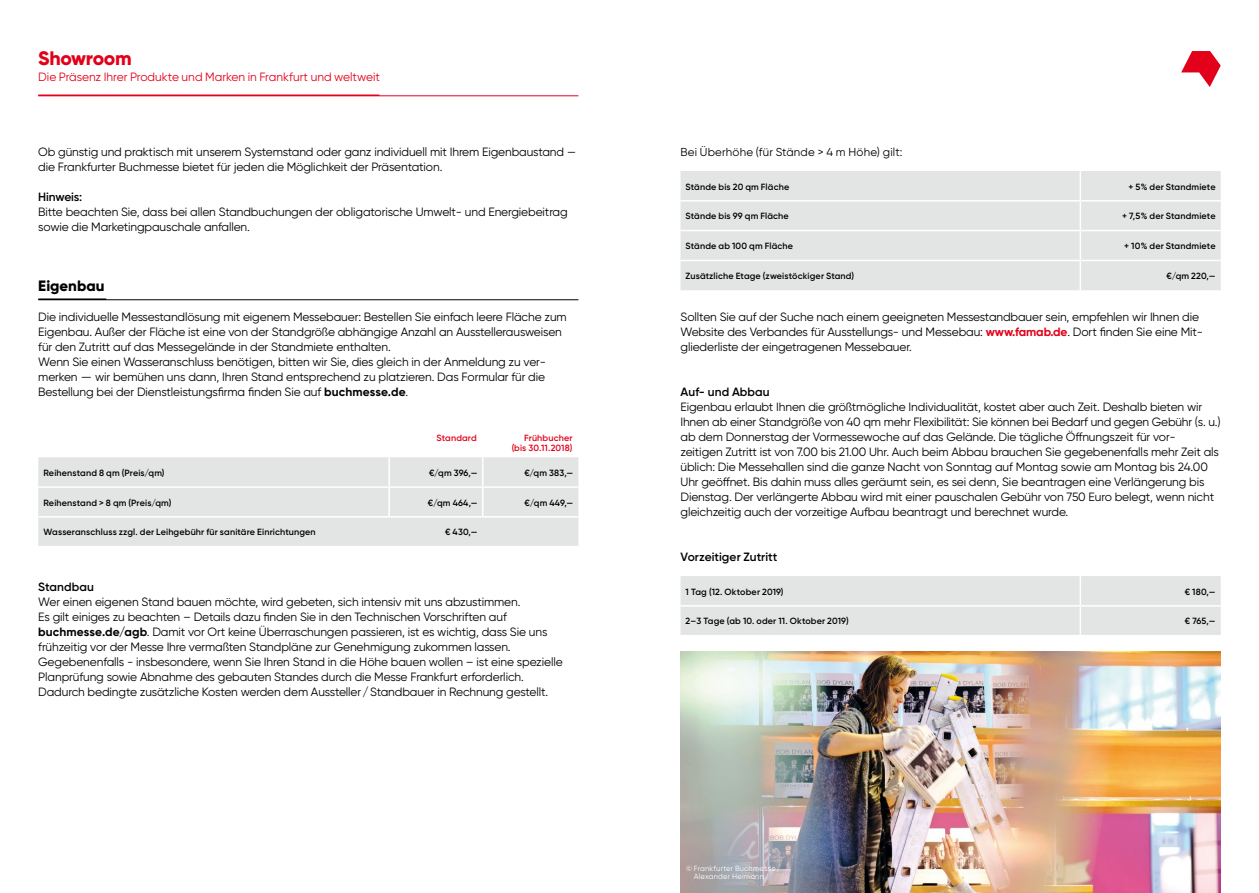
<style>
.page{position:relative;width:1259px;height:893px;background:#fff}
.page>*{position:absolute;margin:0;border:0;box-sizing:border-box;transform-origin:0 0}
.t1{font:800 19.5px "Gilroy";letter-spacing:-.02em;color:#e2001a}
.t2{font:800 15px "Gilroy";color:#000}
.t3{font:12px/15px "Gilroy";letter-spacing:-.01em;color:#000}
.t4{font:12px "Gilroy";color:#e2001a}
.t5{font:600 12px "Gilroy";letter-spacing:.005em;color:#000}
.t6{font:11.55px "Gilroy";letter-spacing:.015em;color:#000}
.t7{font:600 9px "Gilroy";letter-spacing:.015em;color:#000}
.t8{font:600 9px/10.5px "Gilroy";letter-spacing:.015em;color:#e2001a;text-align:right}
.t9{font:7.5px/8.2px "Gilroy";letter-spacing:.025em;color:#fff}
.s1{font-weight:700}
.s2{font-weight:700;color:#e2001a}
</style>
<div class="page">
<svg style="left:1181px;top:51px;width:39px;height:36px"></svg>
<img style="left:680px;top:651px;width:540px;height:242px">
<hr style="left:38px;top:299px;width:540px;height:1px;background:#000">
<hr style="left:38px;top:298px;width:68px;height:2px;background:#000">
<div style="left:38px;top:457px;width:540px;height:89px;background:#e3e4e4"></div>
<hr style="left:388px;top:457px;width:2px;height:29px;background:#fff">
<hr style="left:38px;top:486px;width:351px;height:2px;background:#fff">
<hr style="left:389px;top:486px;width:94px;height:2px;background:#fff">
<hr style="left:388px;top:488px;width:2px;height:28px;background:#fff">
<hr style="left:483px;top:486px;width:95px;height:2px;background:#fff">
<svg style="left:482px;top:457px;width:1px;height:59px"></svg>
<hr style="left:38px;top:516px;width:351px;height:2px;background:#fff">
<hr style="left:389px;top:516px;width:94px;height:2px;background:#fff">
<hr style="left:483px;top:516px;width:95px;height:2px;background:#fff">
<div style="left:680px;top:171px;width:540px;height:119px;background:#e3e4e4"></div>
<hr style="left:1079px;top:171px;width:2px;height:29px;background:#fff">
<hr style="left:1079px;top:202px;width:2px;height:28px;background:#fff">
<hr style="left:1079px;top:231px;width:2px;height:29px;background:#fff">
<hr style="left:1079px;top:261px;width:2px;height:29px;background:#fff">
<hr style="left:680px;top:200px;width:400px;height:2px;background:#fff">
<hr style="left:1080px;top:200px;width:140px;height:2px;background:#fff">
<hr style="left:680px;top:230px;width:400px;height:1px;background:#fff">
<hr style="left:1080px;top:230px;width:140px;height:1px;background:#fff">
<hr style="left:680px;top:260px;width:400px;height:1px;background:#fff">
<hr style="left:1080px;top:260px;width:140px;height:1px;background:#fff">
<div style="left:680px;top:576px;width:540px;height:59px;background:#e3e4e4"></div>
<hr style="left:1079px;top:576px;width:2px;height:29px;background:#fff">
<hr style="left:1079px;top:607px;width:2px;height:28px;background:#fff">
<hr style="left:680px;top:605px;width:400px;height:2px;background:#fff">
<hr style="left:1080px;top:605px;width:140px;height:2px;background:#fff">
<hr style="left:38px;top:96px;width:540px;height:1px;background:#e2001a">
<hr style="left:38px;top:95px;width:341px;height:1px;background:#e2001a">
<h1 class="t1" style="left:38px;top:46px;width:95px">Showroom</h1>
<p class="t4" style="left:38px;top:70px;width:343px">Die Präsenz Ihrer Produkte und Marken in Frankfurt und weltweit</p>
<p class="t3" style="left:38px;top:144px;width:539px">Ob günstig und praktisch mit unserem Systemstand oder ganz individuell mit Ihrem Eigenbaustand – die Frankfurter Buchmesse bietet für jeden die Möglichkeit der Präsentation.</p>
<p class="t5" style="left:38px;top:189px;width:45px">Hinweis:</p>
<p class="t3" style="left:38px;top:204px;width:531px">Bitte beachten Sie, dass bei allen Standbuchungen der obligatorische Umwelt- und Energiebeitrag sowie die Marketingpauschale anfallen.</p>
<p class="t2" style="left:38px;top:276px;width:68px">Eigenbau</p>
<p class="t3" style="left:38px;top:309px;width:530px">Die individuelle Messestandlösung mit eigenem Messebauer: Bestellen Sie einfach leere Fläche zum Eigenbau. Außer der Fläche ist eine von der Standgröße abhängige Anzahl an Ausstellerausweisen für den Zutritt auf das Messegelände in der Standmiete enthalten.<br>Wenn Sie einen Wasseranschluss benötigen, bitten wir Sie, dies gleich in der Anmeldung zu ver&shy;merken – wir bemühen uns dann, Ihren Stand entsprechend zu platzieren. Das Formular für die Bestellung bei der Dienstleistungsfirma finden Sie auf <span class="s1">buchmesse.de</span>.</p>
<p class="t8" style="left:436px;top:432px;width:42px">Standard</p>
<p class="t8" style="left:512px;top:432px;width:62px">Frühbucher (bis 30.11.2018)</p>
<p class="t7" style="left:43px;top:467px;width:123px">Reihenstand 8 qm (Preis/qm)</p>
<p class="t7" style="left:429px;top:467px;width:50px">€/qm 396,—</p>
<p class="t7" style="left:524px;top:467px;width:50px">€/qm 383,—</p>
<p class="t7" style="left:43px;top:497px;width:130px">Reihenstand &gt; 8 qm (Preis/qm)</p>
<p class="t7" style="left:428px;top:497px;width:51px">€/qm 464,—</p>
<p class="t7" style="left:524px;top:497px;width:50px">€/qm 449,—</p>
<p class="t7" style="left:43px;top:527px;width:274px">Wasseranschluss zzgl. der Leihgebühr für sanitäre Einrichtungen</p>
<p class="t7" style="left:445px;top:527px;width:34px">€ 430,—</p>
<p class="t5" style="left:38px;top:579px;width:57px">Standbau</p>
<p class="t3" style="left:38px;top:594px;width:526px">Wer einen eigenen Stand bauen möchte, wird gebeten, sich intensiv mit uns abzustimmen.<br>Es gilt einiges zu beachten – Details dazu finden Sie in den Technischen Vorschriften auf <span class="s1">buchmesse.de/agb</span>. Damit vor Ort keine Überraschungen passieren, ist es wichtig, dass Sie uns frühzeitig vor der Messe Ihre vermaßten Standpläne zur Genehmigung zukommen lassen.<br>Gegebenenfalls - insbesondere, wenn Sie Ihren Stand in die Höhe bauen wollen – ist eine spezielle Planprüfung sowie Abnahme des gebauten Standes durch die Messe Frankfurt erforderlich.<br>Dadurch bedingte zusätzliche Kosten werden dem Aussteller/Standbauer in Rechnung gestellt.</p>
<p class="t6" style="left:680px;top:145px;width:223px">Bei Überhöhe (für Stände &gt; 4 m Höhe) gilt:</p>
<p class="t7" style="left:685px;top:181px;width:105px">Stände bis 20 qm Fläche</p>
<p class="t7" style="left:1128px;top:181px;width:89px">+ 5% der Standmiete</p>
<p class="t7" style="left:685px;top:211px;width:105px">Stände bis 99 qm Fläche</p>
<p class="t7" style="left:1122px;top:211px;width:95px">+ 7,5% der Standmiete</p>
<p class="t7" style="left:685px;top:240px;width:109px">Stände ab 100 qm Fläche</p>
<p class="t7" style="left:1124px;top:240px;width:93px">+ 10% der Standmiete</p>
<p class="t7" style="left:685px;top:270px;width:170px">Zusätzliche Etage (zweistöckiger Stand)</p>
<p class="t7" style="left:1166px;top:270px;width:51px">€/qm 220,—</p>
<p class="t3" style="left:680px;top:309px;width:524px">Sollten Sie auf der Suche nach einem geeigneten Messestandbauer sein, empfehlen wir Ihnen die<br>Website des Verbandes für Ausstellungs- und Messebau: <span class="s2">www.famab.de</span>. Dort finden Sie eine Mit&shy;gliederliste der eingetragenen Messebauer.</p>
<p class="t5" style="left:680px;top:384px;width:91px">Auf- und Abbau</p>
<p class="t3" style="left:680px;top:399px;width:542px">Eigenbau erlaubt Ihnen die größtmögliche Individualität, kostet aber auch Zeit. Deshalb bieten wir Ihnen ab einer Standgröße von 40 qm mehr Flexibilität: Sie können bei Bedarf und gegen Gebühr (s. u.) ab dem Donnerstag der Vormessewoche auf das Gelände. Die tägliche Öffnungszeit für vor&shy;zeitigen Zutritt ist von 7.00 bis 21.00 Uhr. Auch beim Abbau brauchen Sie gegebenenfalls mehr Zeit als üblich: Die Messehallen sind die ganze Nacht von Sonntag auf Montag sowie am Montag bis 24.00<br>Uhr geöffnet. Bis dahin muss alles geräumt sein, es sei denn, Sie beantragen eine Verlängerung bis Dienstag. Der verlängerte Abbau wird mit einer pauschalen Gebühr von 750 Euro belegt, wenn nicht gleichzeitig auch der vorzeitige Aufbau beantragt und berechnet wurde.</p>
<p class="t5" style="left:680px;top:549px;width:98px">Vorzeitiger Zutritt</p>
<p class="t7" style="left:685px;top:586px;width:99px">1 Tag (12. Oktober 2019)</p>
<p class="t7" style="left:1184px;top:586px;width:32px">€ 180,—</p>
<p class="t7" style="left:685px;top:616px;width:165px">2–3 Tage (ab 10. oder 11. Oktober 2019)</p>
<p class="t7" style="left:1184px;top:616px;width:32px">€ 765,—</p>
<p class="t9" style="left:694px;top:864px;width:88px;text-indent:-8px">© Frankfurter Buchmesse/<br>Alexander Heimann</p>
</div>
